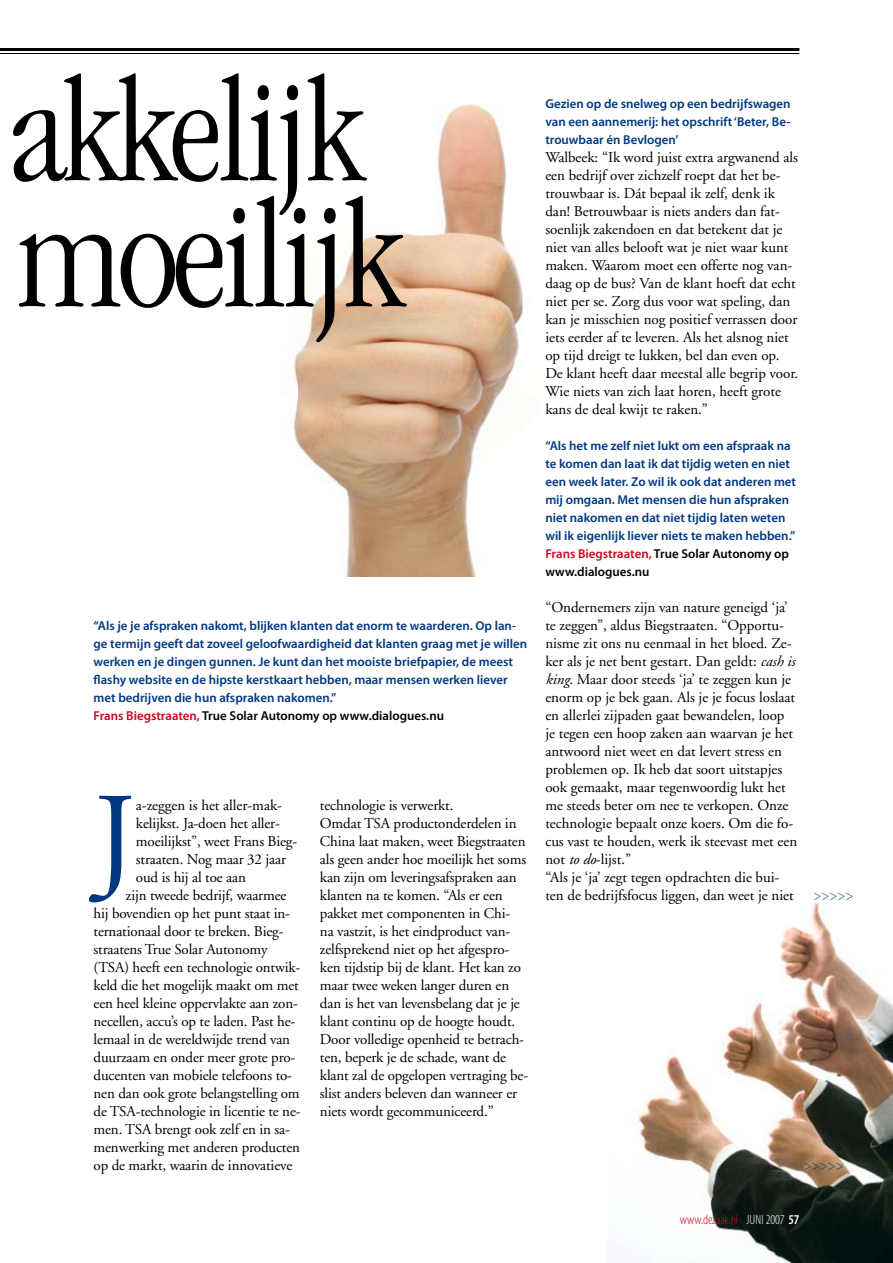
<style>
.page{position:relative;width:893px;height:1263px;background:#fff}
.page>*{position:absolute;margin:0;border:0;box-sizing:border-box;transform-origin:0 0}
.t1{font:300 condensed 155.7px "Garamond";letter-spacing:-.03em;color:#000}
.t2{font:300 condensed 150.75px "Garamond";letter-spacing:-.03em;color:#000}
.t3{font:123.6px "Adobe Garamond";color:#003882}
.t4{font:15px/18px "Adobe Garamond";letter-spacing:-.01em;color:#000}
.t5{font:300 condensed 13.5px "Myriad Pro";color:#cc071e}
.t6{font:300 condensed 13.5px "Myriad Pro";color:#003882}
.t7{font:600 12.9px/18px "Myriad Pro";color:#003882}
.s1{color:#cc071e}
.s2{color:#000}
.s3{font-style:italic}
.s4{color:#fff}
.s5{font-weight:600;color:#fff}
</style>
<div class="page">
<img style="left:637px;top:901px;width:256px;height:362px">
<img style="left:293px;top:104px;width:230px;height:473px">
<hr style="left:0;top:48px;width:799px;height:3px;background:#000">
<hr style="left:0;top:53px;width:799px;height:1px;background:#000">
<h2 class="t2" style="left:7px;top:51px;width:359px">akkelijk</h2>
<h1 class="t1" style="left:17px;top:173px;width:388px">moeilijk</h1>
<p class="t7" style="left:94px;top:616px;width:435px">“Als je je afspraken nakomt, blijken klanten dat enorm te waarderen. Op lan&shy;ge termijn geeft dat zoveel geloofwaardigheid dat klanten graag met je willen werken en je dingen gunnen. Je kunt dan het mooiste briefpapier, de meest flashy website en de hipste kerstkaart hebben, maar mensen werken liever met bedrijven die hun afspraken nakomen.”<br><span class="s1">Frans Biegstraaten,</span> <span class="s2">True Solar Autonomy op www.dialogues.nu</span></p>
<h3 class="t3" style="left:94px;top:772px;width:44px">J</h3>
<p class="t4" style="left:136px;top:797px;width:147px">a-zeggen is het aller-mak-</p>
<p class="t4" style="left:136px;top:815px;width:145px">kelijkst. Ja-doen het aller-</p>
<p class="t4" style="left:136px;top:833px;width:163px">moeilijkst”, weet Frans Bieg-</p>
<p class="t4" style="left:136px;top:851px;width:152px">straaten. Nog maar 32 jaar</p>
<p class="t4" style="left:136px;top:869px;width:112px">oud is hij al toe aan</p>
<p class="t4" style="left:126px;top:887px;width:162px">zijn tweede bedrijf, waarmee</p>
<p class="t4" style="left:94px;top:905px;width:198px">hij bovendien op het punt staat in-</p>
<p class="t4" style="left:94px;top:923px;width:191px">ternationaal door te breken. Bieg-</p>
<p class="t4" style="left:94px;top:941px;width:176px">straatens True Solar Autonomy</p>
<p class="t4" style="left:94px;top:959px;width:208px">(TSA) heeft een technologie ontwik-</p>
<p class="t4" style="left:94px;top:977px;width:207px">keld die het mogelijk maakt om met</p>
<p class="t4" style="left:94px;top:995px;width:206px">een heel kleine oppervlakte aan zon-</p>
<p class="t4" style="left:94px;top:1013px;width:203px">necellen, accu’s op te laden. Past he-</p>
<p class="t4" style="left:94px;top:1031px;width:198px">lemaal in de wereldwijde trend van</p>
<p class="t4" style="left:94px;top:1049px;width:203px">duurzaam en onder meer grote pro-</p>
<p class="t4" style="left:94px;top:1067px;width:200px">ducenten van mobiele telefoons to-</p>
<p class="t4" style="left:94px;top:1085px;width:208px">nen dan ook grote belangstelling om</p>
<p class="t4" style="left:94px;top:1103px;width:209px">de TSA-technologie in licentie te ne-</p>
<p class="t4" style="left:94px;top:1121px;width:198px">men. TSA brengt ook zelf en in sa-</p>
<p class="t4" style="left:94px;top:1139px;width:208px">menwerking met anderen producten</p>
<p class="t4" style="left:94px;top:1157px;width:200px">op de markt, waarin de innovatieve</p>
<p class="t4" style="left:320px;top:797px;width:210px">technologie is verwerkt.<br>Omdat TSA productonderdelen in China laat maken, weet Biegstraaten als geen ander hoe moeilijk het soms kan zijn om leveringsafspraken aan klanten na te komen. “Als er een pakket met componenten in Chi-<br>na vastzit, is het eindproduct van&shy;zelfsprekend niet op het afgespro&shy;ken tijdstip bij de klant. Het kan zo maar twee weken langer duren en dan is het van levensbelang dat je je klant continu op de hoogte houdt.<br>Door volledige openheid te betrach&shy;ten, beperk je de schade, want de klant zal de opgelopen vertraging be&shy;slist anders beleven dan wanneer er niets wordt gecommuniceerd.”</p>
<p class="t7" style="left:545px;top:94px;width:247px;text-align:justify">Gezien op de snelweg op een bedrijfswagen van een aannemerij: het opschrift ‘Beter, Be&shy;trouwbaar én Bevlogen’</p>
<p class="t4" style="left:545px;top:149px;width:254px">Walbeek: “Ik word juist extra argwanend als een bedrijf over zichzelf roept dat het be&shy;trouwbaar is. Dát bepaal ik zelf, denk ik dan! Betrouwbaar is niets anders dan fat&shy;soenlijk zakendoen en dat betekent dat je niet van alles belooft wat je niet waar kunt maken. Waarom moet een offerte nog van&shy;daag op de bus? Van de klant hoeft dat echt niet per se. Zorg dus voor wat speling, dan kan je misschien nog positief verrassen door iets eerder af te leveren. Als het alsnog niet op tijd dreigt te lukken, bel dan even op.<br>De klant heeft daar meestal alle begrip voor.<br>Wie niets van zich laat horen, heeft grote kans de deal kwijt te raken.”</p>
<p class="t7" style="left:545px;top:436px;width:252px">“Als het me zelf niet lukt om een afspraak na te komen dan laat ik dat tijdig weten en niet een week later. Zo wil ik ook dat anderen met mij omgaan. Met mensen die hun afspraken niet nakomen en dat niet tijdig laten weten wil ik eigenlijk liever niets te maken hebben.” <span class="s1">Frans Biegstraaten,</span> <span class="s2">True Solar Autonomy op www.dialogues.nu</span></p>
<p class="t4" style="left:545px;top:599px;width:253px">“Ondernemers zijn van nature geneigd ‘ja’ te zeggen”, aldus Biegstraaten. “Opportu&shy;nisme zit ons nu eenmaal in het bloed. Ze&shy;ker als je net bent gestart. Dan geldt: <span class="s3">cash is king</span>. Maar door steeds ‘ja’ te zeggen kun je enorm op je bek gaan. Als je je focus loslaat en allerlei zijpaden gaat bewandelen, loop je tegen een hoop zaken aan waarvan je het antwoord niet weet en dat levert stress en problemen op. Ik heb dat soort uitstapjes ook gemaakt, maar tegenwoordig lukt het me steeds beter om nee te verkopen. Onze technologie bepaalt onze koers. Om die fo&shy;cus vast te houden, werk ik steevast met een not <span class="s3">to do</span>-lijst.”<br>“Als je ‘ja’ zegt tegen opdrachten die bui&shy;ten de bedrijfsfocus liggen, dan weet je niet</p>
<p class="t6" style="left:813px;top:888px;width:42px">&gt;&gt;&gt;&gt;&gt;</p>
<p class="t6" style="left:804px;top:1158px;width:42px">&gt;&gt;&gt;&gt;&gt;</p>
<p class="t5" style="left:680px;top:1212px;width:115px">www.dezaak.nl <span class="s4">juni 2007</span> <span class="s5">57</span></p>
</div>
